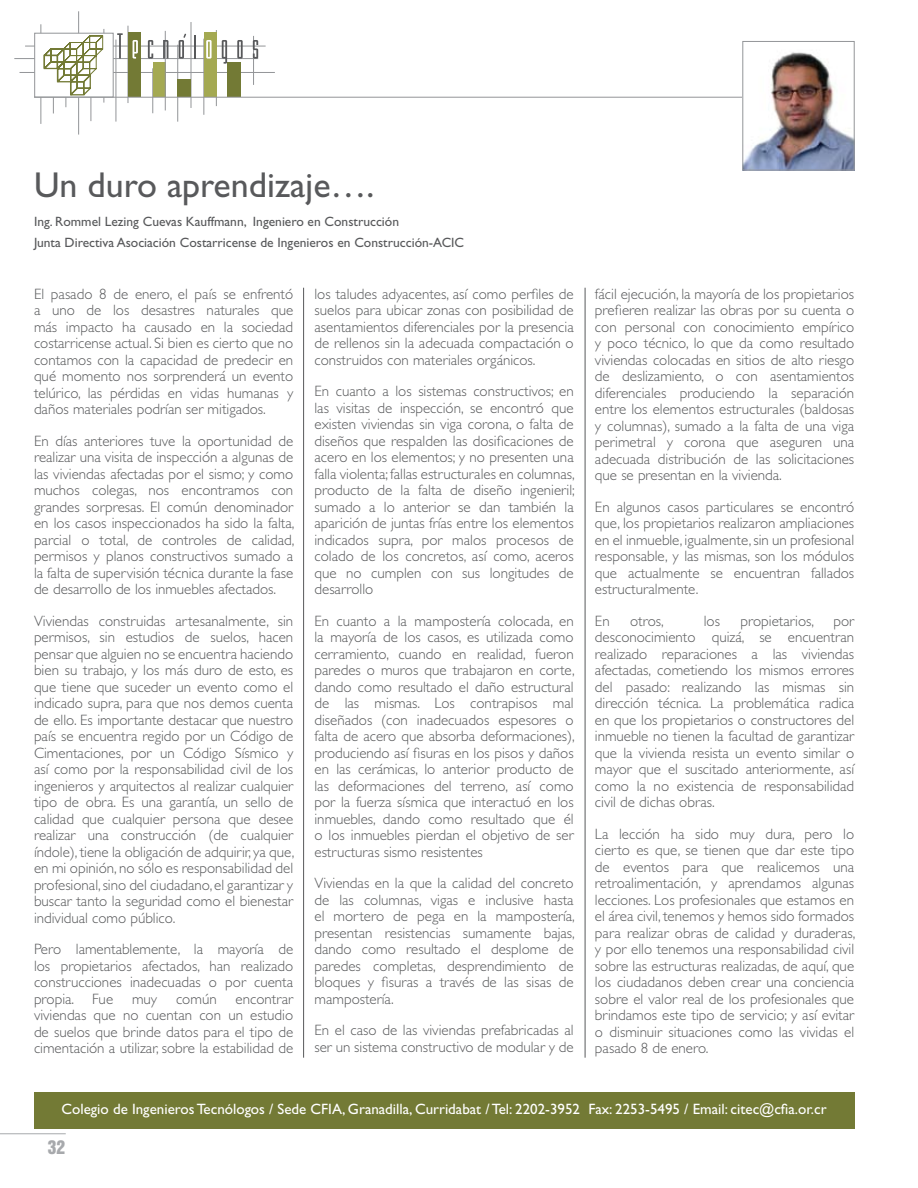
<style>
.page{position:relative;width:918px;height:1188px;background:#fff}
.page>*{position:absolute;margin:0;border:0;box-sizing:border-box;transform-origin:0 0}
.t1{font:36px "Gill Sans";color:#58595b}
.t2{font:17.25px "Helvetica Inserat Cyr Upright";color:#a7a9ac}
.t3{font:300 15px/16.5px "Gill Sans";color:#58595b;text-align:justify}
.t4{font:15px "Gill Sans";color:#fff}
.t5{font:13.5px/21px "Gill Sans";color:#58595b}
</style>
<div class="page">
<hr style="left:0;top:1133px;width:66px;height:1px;background:#a7a9ac">
<hr style="left:20px;top:72px;width:255px;height:1px;background:#939598">
<hr style="left:41px;top:24px;width:1px;height:100px;background:#939598">
<hr style="left:66px;top:36px;width:1px;height:71px;background:#939598">
<hr style="left:91px;top:52px;width:1px;height:69px;background:#939598">
<hr style="left:53px;top:45px;width:1px;height:68px;background:#939598">
<hr style="left:78px;top:11px;width:1px;height:124px;background:#939598">
<hr style="left:14px;top:58px;width:244px;height:1px;background:#939598">
<hr style="left:25px;top:46px;width:241px;height:1px;background:#939598">
<hr style="left:104px;top:29px;width:1px;height:74px;background:#939598">
<hr style="left:116px;top:40px;width:1px;height:82px;background:#939598">
<hr style="left:128px;top:26px;width:1px;height:77px;background:#939598">
<hr style="left:153px;top:68px;width:1px;height:45px;background:#939598">
<div style="left:128px;top:32px;width:13px;height:65px;background:#737a35"></div>
<div style="left:153px;top:62px;width:12px;height:35px;background:#a4a952"></div>
<hr style="left:165px;top:31px;width:1px;height:79px;background:#939598">
<hr style="left:177px;top:45px;width:1px;height:77px;background:#939598">
<hr style="left:191px;top:22px;width:1px;height:86px;background:#939598">
<hr style="left:204px;top:39px;width:1px;height:76px;background:#939598">
<hr style="left:216px;top:30px;width:1px;height:76px;background:#939598">
<hr style="left:253px;top:36px;width:1px;height:49px;background:#939598">
<div style="left:178px;top:79px;width:13px;height:18px;background:#737a35"></div>
<div style="left:204px;top:33px;width:12px;height:64px;background:#a4a952"></div>
<div style="left:228px;top:63px;width:13px;height:34px;background:#737a35"></div>
<div style="left:35px;top:33px;width:78px;height:64px;background:#fff;border:1px solid #939598"></div>
<svg style="left:117px;top:33px;width:6px;height:26px"></svg>
<svg style="left:133px;top:40px;width:5px;height:19px"></svg>
<svg style="left:148px;top:40px;width:5px;height:19px"></svg>
<svg style="left:163px;top:40px;width:5px;height:19px"></svg>
<hr style="left:194px;top:35px;width:2px;height:24px;background:#58595b">
<svg style="left:206px;top:40px;width:6px;height:19px"></svg>
<svg style="left:222px;top:40px;width:5px;height:24px"></svg>
<svg style="left:237px;top:40px;width:6px;height:19px"></svg>
<svg style="left:253px;top:40px;width:5px;height:19px"></svg>
<svg style="left:42px;top:35px;width:61px;height:62px"></svg>
<svg style="left:179px;top:34px;width:7px;height:25px"></svg>
<hr style="left:34px;top:97px;width:820px;height:1px;background:#939598">
<div style="left:34px;top:1092px;width:820px;height:36px;background:#737a35"></div>
<img style="left:745px;top:52px;width:107px;height:116px">
<div style="left:743px;top:41px;width:111px;height:129px;border:1px solid #939598"></div>
<hr style="left:303px;top:288px;width:1px;height:770px;background:#58595b">
<hr style="left:585px;top:288px;width:1px;height:770px;background:#58595b">
<h1 class="t1" style="left:34px;top:164px;width:342px">Un duro aprendizaje….</h1>
<p class="t5" style="left:34px;top:211px;width:432px">Ing. Rommel Lezing Cuevas Kauffmann, Ingeniero en Construcción<br>Junta Directiva Asociación Costarricense de Ingenieros en Construcción-ACIC</p>
<p class="t3" style="left:34px;top:286px;width:261px">El pasado 8 de enero, el país se enfrentó a uno de los desastres naturales que más impacto ha causado en la sociedad costarricense actual. Si bien es cierto que no contamos con la capacidad de predecir en qué momento nos sorprenderá un evento telúrico, las pérdidas en vidas humanas y daños materiales podrían ser mitigados.</p>
<p class="t3" style="left:34px;top:433px;width:262px">En días anteriores tuve la oportunidad de realizar una visita de inspección a algunas de las viviendas afectadas por el sismo; y como muchos colegas, nos encontramos con grandes sorpresas. El común denominador en los casos inspeccionados ha sido la falta, parcial o total, de controles de calidad, permisos y planos constructivos sumado a la falta de supervisión técnica durante la fase de desarrollo de los inmuebles afectados.</p>
<p class="t3" style="left:34px;top:613px;width:262px">Viviendas construidas artesanalmente, sin permisos, sin estudios de suelos, hacen pensar que alguien no se encuentra haciendo bien su trabajo, y los más duro de esto, es que tiene que suceder un evento como el indicado supra, para que nos demos cuenta de ello. Es importante destacar que nuestro país se encuentra regido por un Código de Cimentaciones, por un Código Sísmico y así como por la responsabilidad civil de los ingenieros y arquitectos al realizar cualquier tipo de obra. Es una garantía, un sello de calidad que cualquier persona que desee realizar una construcción (de cualquier índole), tiene la obligación de adquirir, ya que, en mi opinión, no sólo es responsabilidad del profesional, sino del ciudadano, el garantizar y buscar tanto la seguridad como el bienestar individual como público.</p>
<p class="t3" style="left:34px;top:941px;width:261px">Pero lamentablemente, la mayoría de los propietarios afectados, han realizado construcciones inadecuadas o por cuenta propia. Fue</p>
<p class="t3" style="left:132px;top:991px;width:26px">muy</p>
<p class="t3" style="left:176px;top:991px;width:42px">común</p>
<p class="t3" style="left:34px;top:991px;width:261px;text-indent:202px">encontrar viviendas que no cuentan con un estudio de suelos que brinde datos para el tipo de cimentación a utilizar, sobre la estabilidad de</p>
<p class="t3" style="left:315px;top:286px;width:261px">los taludes adyacentes, así como perfiles de suelos para ubicar zonas con posibilidad de asentamientos diferenciales por la presencia de rellenos sin la adecuada compactación o construidos con materiales orgánicos.</p>
<p class="t3" style="left:315px;top:383px;width:262px">En cuanto a los sistemas constructivos; en las visitas de inspección, se encontró que existen viviendas sin viga corona, o falta de diseños que respalden las dosificaciones de acero en los elementos; y no presenten una falla violenta; fallas estructurales en columnas, producto de la falta de diseño ingenieril; sumado a lo anterior se dan también la aparición de juntas frías entre los elementos indicados supra, por malos procesos de colado de los concretos, así como, aceros que no cumplen con sus longitudes de desarrollo</p>
<p class="t3" style="left:315px;top:613px;width:262px">En cuanto a la mampostería colocada, en la mayoría de los casos, es utilizada como cerramiento, cuando en realidad, fueron paredes o muros que trabajaron en corte, dando como resultado el daño estructural de las mismas. Los contrapisos mal diseñados (con inadecuados espesores o falta de acero que absorba deformaciones), produciendo así fisuras en los pisos y daños en las cerámicas, lo anterior producto de las deformaciones del terreno, así como por la fuerza sísmica que interactuó en los inmuebles, dando como resultado que él o los inmuebles pierdan el objetivo de ser estructuras sismo resistentes</p>
<p class="t3" style="left:315px;top:875px;width:262px">Viviendas en la que la calidad del concreto de las columnas, vigas e inclusive hasta el mortero de pega en la mampostería, presentan resistencias sumamente bajas, dando como resultado el desplome de paredes completas, desprendimiento de bloques y fisuras a través de las sisas de mampostería.</p>
<p class="t3" style="left:315px;top:1022px;width:261px">En el caso de las viviendas prefabricadas al ser un sistema constructivo de modular y de</p>
<p class="t3" style="left:595px;top:286px;width:261px">fácil ejecución, la mayoría de los propietarios prefieren realizar las obras por su cuenta o con personal con conocimiento empírico y poco técnico, lo que da como resultado viviendas colocadas en sitios de alto riesgo de deslizamiento, o con asentamientos diferenciales produciendo la separación entre los elementos estructurales (baldosas y columnas), sumado a la falta de una viga perimetral y corona que aseguren una adecuada distribución de las solicitaciones que se presentan en la vivienda.</p>
<p class="t3" style="left:595px;top:499px;width:261px">En algunos casos particulares se encontró que, los propietarios realizaron ampliaciones en el inmueble, igualmente, sin un profesional responsable, y las mismas, son los módulos que actualmente se encuentran fallados estructuralmente.</p>
<p class="t3" style="left:595px;top:613px;width:16px">En</p>
<p class="t3" style="left:630px;top:613px;width:35px">otros,</p>
<p class="t3" style="left:704px;top:613px;width:18px">los</p>
<p class="t3" style="left:741px;top:613px;width:75px">propietarios,</p>
<p class="t3" style="left:595px;top:613px;width:261px;text-indent:238px">por desconocimiento quizá, se encuentran realizado reparaciones a las viviendas afectadas, cometiendo los mismos errores del pasado: realizando las mismas sin dirección técnica. La problemática radica en que los propietarios o constructores del inmueble no tienen la facultad de garantizar que la vivienda resista un evento similar o mayor que el suscitado anteriormente, así como la no existencia de responsabilidad civil de dichas obras.</p>
<p class="t3" style="left:595px;top:826px;width:262px">La lección ha sido muy dura, pero lo cierto es que, se tienen que dar este tipo de eventos para que realicemos una retroalimentación, y aprendamos algunas lecciones. Los profesionales que estamos en el área civil, tenemos y hemos sido formados para realizar obras de calidad y duraderas, y por ello tenemos una responsabilidad civil sobre las estructuras realizadas, de aquí, que los ciudadanos deben crear una conciencia sobre el valor real de los profesionales que brindamos este tipo de servicio; y así evitar o disminuir situaciones como las vividas el pasado 8 de enero.</p>
<p class="t4" style="left:62px;top:1100px;width:767px">Colegio de Ingenieros Tecnólogos / Sede CFIA, Granadilla, Curridabat / Tel: 2202-3952 Fax: 2253-5495 / Email: citec@cfia.or.cr</p>
<p class="t2" style="left:48px;top:1137px;width:19px">32</p>
</div>
